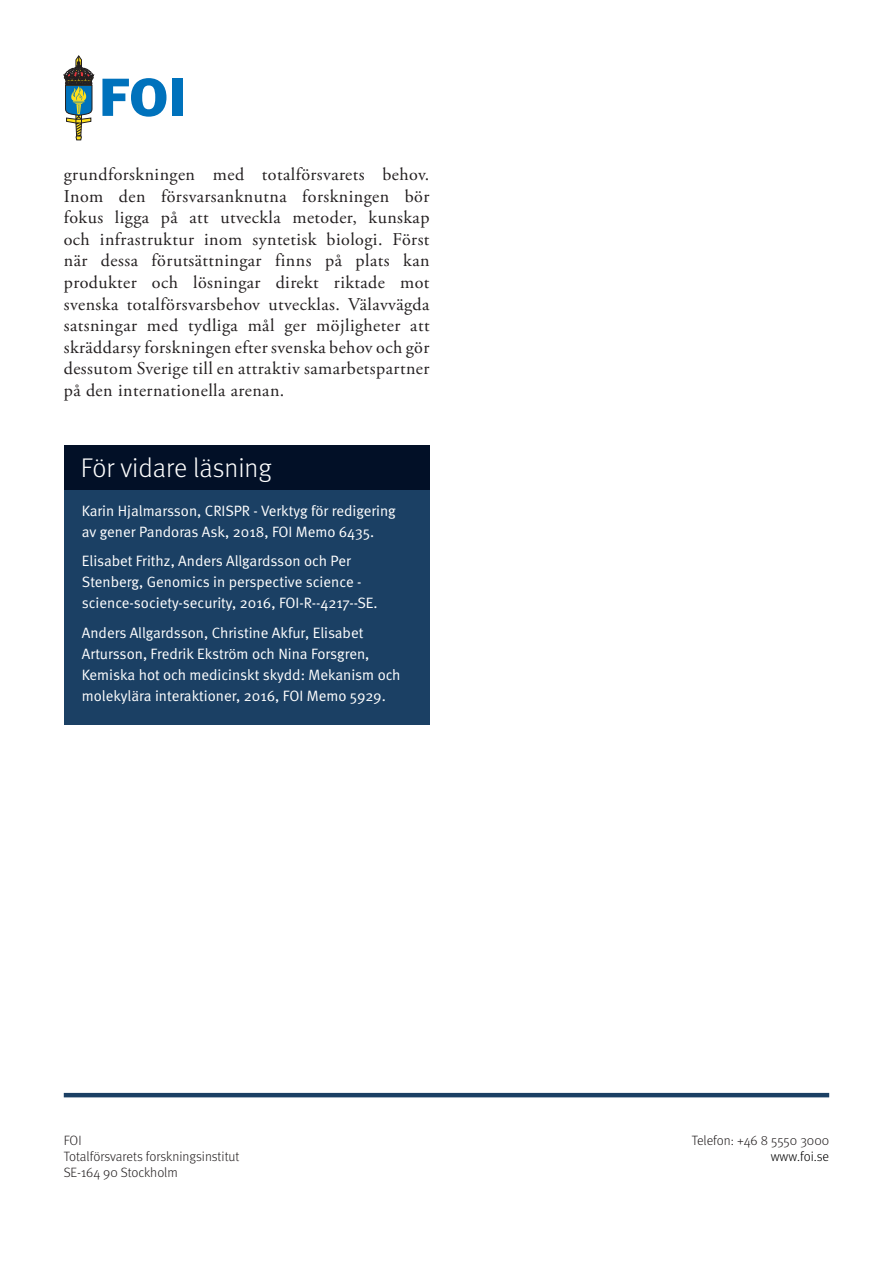
<style>
.page{position:relative;width:893px;height:1263px;background:#fff}
.page>*{position:absolute;margin:0;border:0;box-sizing:border-box;transform-origin:0 0}
.Rubrik_faktaruta{font:300 27px "Meta";color:#fff}
.Brödtext_indrag{font:18px/21.6px "Adobe Garamond Pro";letter-spacing:.025em;color:#231f20;text-align:justify}
.Brödtext_faktaruta{font:15px/21px "Meta Normal";color:#fff}
.Sidfot_sid_2_och_vid{font:300 13.5px "Meta";color:#231f20}
.Sidfot_sid_2_och_vid-2{font:300 13.5px "Meta";color:#000}
</style>
<div class="page">
<svg style="left:102px;top:78px;width:64px;height:39px"></svg>
<div style="left:172px;top:79px;width:11px;height:37px;background:#0072bc"></div>
<svg style="left:64px;top:56px;width:30px;height:84px"></svg>
<hr style="left:64px;top:1093px;width:765px;height:4px;background:#1b4064">
<div style="left:64px;top:445px;width:365px;height:280px;background:#1b4064"></div>
<div style="left:64px;top:445px;width:365px;height:45px;background:#021027"></div>
<p class="Brödtext_indrag" style="left:64px;top:164px;width:367px">grundforskningen med totalförsvarets behov.<br>Inom den försvarsanknutna forskningen bör fokus ligga på att utveckla metoder, kunskap och infrastruktur inom syntetisk biologi. Först när dessa förutsättningar finns på plats kan produkter och lösningar direkt riktade mot svenska totalförsvarsbehov utvecklas. Välavvägda satsningar med tydliga mål ger möjligheter att skräddarsy forskningen efter svenska behov och gör dessutom Sverige till en attraktiv samarbetspartner på den internationella arenan.</p>
<p class="Rubrik_faktaruta" style="left:81px;top:452px;width:192px">För vidare läsning</p>
<p class="Brödtext_faktaruta" style="left:82px;top:500px;width:315px">Karin Hjalmarsson, CRISPR - Verktyg för redigering av gener Pandoras Ask, 2018, FOI Memo 6435.</p>
<p class="Brödtext_faktaruta" style="left:82px;top:550px;width:297px">Elisabet Frithz, Anders Allgardsson och Per<br>Stenberg, Genomics in perspective science - science-society-security, 2016, FOI-R--4217--SE.</p>
<p class="Brödtext_faktaruta" style="left:82px;top:622px;width:320px">Anders Allgardsson, Christine Akfur, Elisabet Artursson, Fredrik Ekström och Nina Forsgren, Kemiska hot och medicinskt skydd: Mekanism och molekylära interaktioner, 2016, FOI Memo 5929.</p>
<p class="Sidfot_sid_2_och_vid" style="left:64px;top:1133px;width:19px">FOI</p>
<p class="Sidfot_sid_2_och_vid" style="left:692px;top:1133px;width:139px">Telefon: +46 8 5550 3000</p>
<p class="Sidfot_sid_2_och_vid" style="left:64px;top:1149px;width:177px">Totalförsvarets forskningsinstitut</p>
<p class="Sidfot_sid_2_och_vid-2" style="left:771px;top:1149px;width:60px">www.foi.se</p>
<p class="Sidfot_sid_2_och_vid" style="left:64px;top:1165px;width:116px">SE-164 90 Stockholm</p>
</div>
